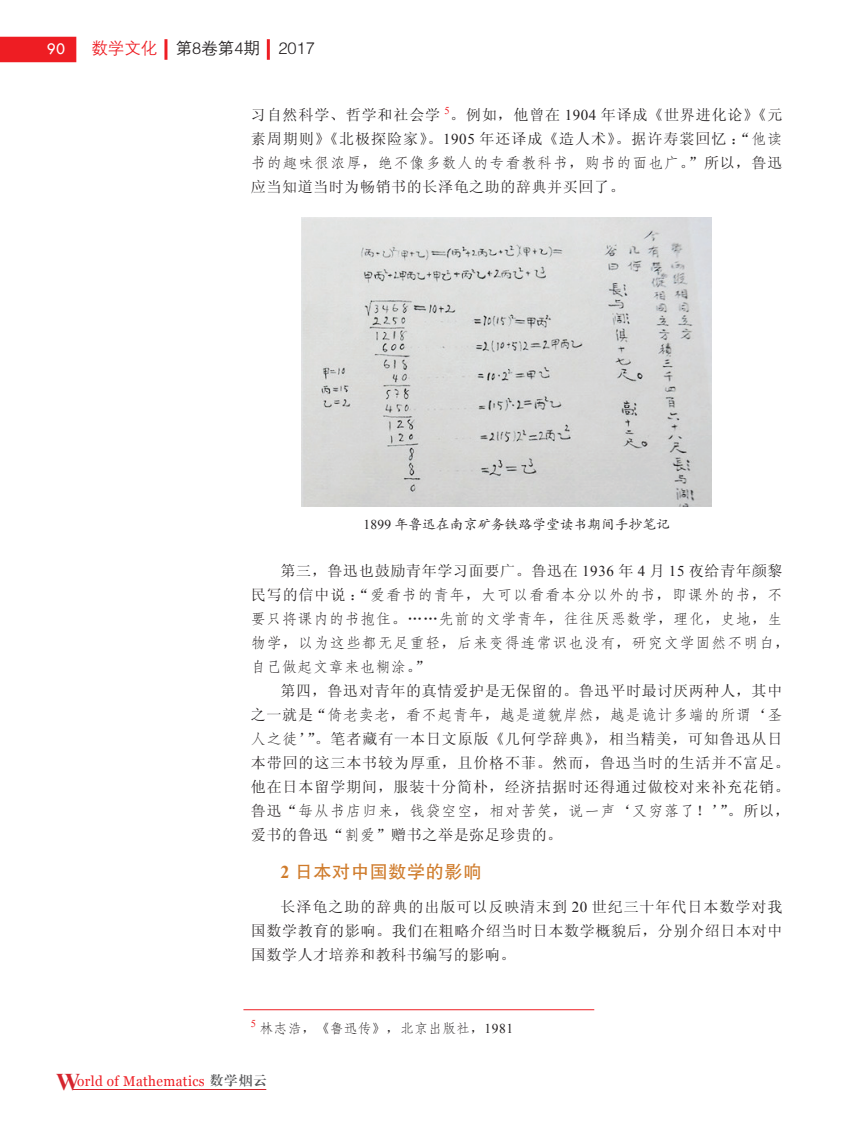
<style>
.page{position:relative;width:859px;height:1123px;background:#fff}
.page>*{position:absolute;margin:0;border:0;box-sizing:border-box;transform-origin:0 0}
.t1{font:18px "FZHTK GBK1 0";letter-spacing:.04em;color:#cf7b2b}
.t2{font:16.5px "FZZDXK GBK1 0";color:#231f20}
.t3{font:16.5px "Tw Cen";color:#fff}
.t4{font:15px/24px "Sim Sun";letter-spacing:.05em;color:#231f20}
.t5{font:15px/24px "FZFSK GBK1 0";letter-spacing:.06em;color:#231f20}
.t6{font:14.1px "Georgia";letter-spacing:.03em;color:#ee1d23;scale:.95 1}
.t7{font:13.5px "FZKTK GBK1 0";letter-spacing:.02em;color:#231f20}
.t8{font:13.5px "FZFSK GBK1 0";letter-spacing:.04em;color:#231f20}
.s1{color:#ee1d23}
.s2{font-family:"Times New Roman"}
.s3{font-family:"FZFSK GBK1 0"}
.s4{font-family:"Sim Sun"}
.s5{font-family:"Times New Roman";font-weight:700}
.s6{font-family:"Times New Roman";font-weight:700;font-size:24px;color:#d5252e}
.s7{font-family:"FZXBSK GBK1 0";font-size:13.05px;color:#57585a}
</style>
<div class="page">
<hr style="left:73px;top:1089px;width:193px;height:1px;background:#d5252e">
<div style="left:0;top:37px;width:76px;height:25px;background:#ee1d23"></div>
<hr style="left:164px;top:39px;width:3px;height:21px;background:#ee1d23">
<hr style="left:267px;top:39px;width:3px;height:21px;background:#ee1d23">
<img style="left:302px;top:217px;width:409px;height:289px">
<hr style="left:243px;top:1009px;width:351px;height:1px;background:#ee1d23">
<p class="t3" style="left:47px;top:39px;width:20px">90</p>
<p class="t2" style="left:91px;top:40px;width:225px"><span class="s1">数学文化</span> 第8卷第4期 2017</p>
<p class="t4" style="left:251px;top:103px;width:533px">习自然科学、哲学和社会学 <sup>5</sup>。例如，他曾在 <span class="s2">1904</span> 年译成《世界进化论》《元素周期则》《北极探险家》。<span class="s2">1905</span> 年还译成《造人术》。据许寿裳回忆：“<span class="s3">他读</span></p>
<p class="t5" style="left:251px;top:151px;width:533px">书的趣味很浓厚<span class="s4">，</span>绝不像多数人的专看教科书<span class="s4">，</span>购书的面也广<span class="s4">。”所以，鲁迅</span></p>
<p class="t4" style="left:251px;top:175px;width:375px">应当知道当时为畅销书的长泽龟之助的辞典并买回了。</p>
<p class="t7" style="left:363px;top:517px;width:308px"><span class="s2">1899</span> 年鲁迅在南京矿务铁路学堂读书期间手抄笔记</p>
<p class="t4" style="left:281px;top:559px;width:503px">第三，鲁迅也鼓励青年学习面要广。鲁迅在 <span class="s2">1936</span> 年 <span class="s2">4</span> 月 <span class="s2">15</span> 夜给青年颜黎</p>
<p class="t5" style="left:251px;top:583px;width:540px"><span class="s4">民写的信中说：“</span>爱看书的青年<span class="s4">，</span>大可以看看本分以外的书<span class="s4">，</span>即课外的书<span class="s4">，</span>不要只将课内的书抱住<span class="s4">。……</span>先前的文学青年<span class="s4">，</span>往往厌恶数学<span class="s4">，</span>理化<span class="s4">，</span>史地<span class="s4">，</span>生物学<span class="s4">，</span>以为这些都无足重轻<span class="s4">，</span>后来变得连常识也没有<span class="s4">，</span>研究文学固然不明白<span class="s4">，</span>自己做起文章来也糊涂<span class="s4">。”</span></p>
<p class="t4" style="left:281px;top:679px;width:503px">第四，鲁迅对青年的真情爱护是无保留的。鲁迅平时最讨厌两种人，其中</p>
<p class="t5" style="left:251px;top:703px;width:533px"><span class="s4">之一就是“</span>倚老卖老<span class="s4">，</span>看不起青年<span class="s4">，</span>越是道貌岸然<span class="s4">，</span>越是诡计多端的所谓<span class="s4">‘</span>圣</p>
<p class="t4" style="left:251px;top:727px;width:540px"><span class="s3">人之徒</span>’”。笔者藏有一本日文原版《几何学辞典》，相当精美，可知鲁迅从日本带回的这三本书较为厚重，且价格不菲。然而，鲁迅当时的生活并不富足。他在日本留学期间，服装十分简朴，经济拮据时还得通过做校对来补充花销。</p>
<p class="t5" style="left:251px;top:799px;width:541px"><span class="s4">鲁迅“</span>每从书店归来<span class="s4">，</span>钱袋空空<span class="s4">，</span>相对苦笑<span class="s4">，</span>说一声<span class="s4">‘</span>又穷落了<span class="s4">！’”。所以，</span></p>
<p class="t4" style="left:251px;top:823px;width:313px">爱书的鲁迅“<span class="s3">割爱</span>”赠书之举是弥足珍贵的。</p>
<p class="t1" style="left:281px;top:862px;width:202px"><span class="s5">2</span> 日本对中国数学的影响</p>
<p class="t4" style="left:251px;top:895px;width:533px;text-align:justify;text-indent:30px">长泽龟之助的辞典的出版可以反映清末到 <span class="s2">20</span> 世纪三十年代日本数学对我国数学教育的影响。我们在粗略介绍当时日本数学概貌后，分别介绍日本对中国数学人才培养和教科书编写的影响。</p>
<p class="t8" style="left:251px;top:1020px;width:264px"><sup>5</sup> 林志浩<span class="s4">，《</span>鲁迅传<span class="s4">》，</span>北京出版社<span class="s4">，</span><span class="s2">1981</span></p>
<p class="t6" style="left:56px;top:1071px;width:223px"><span class="s6">W</span>orld of Mathematics <span class="s7">数学烟云</span></p>
</div>
